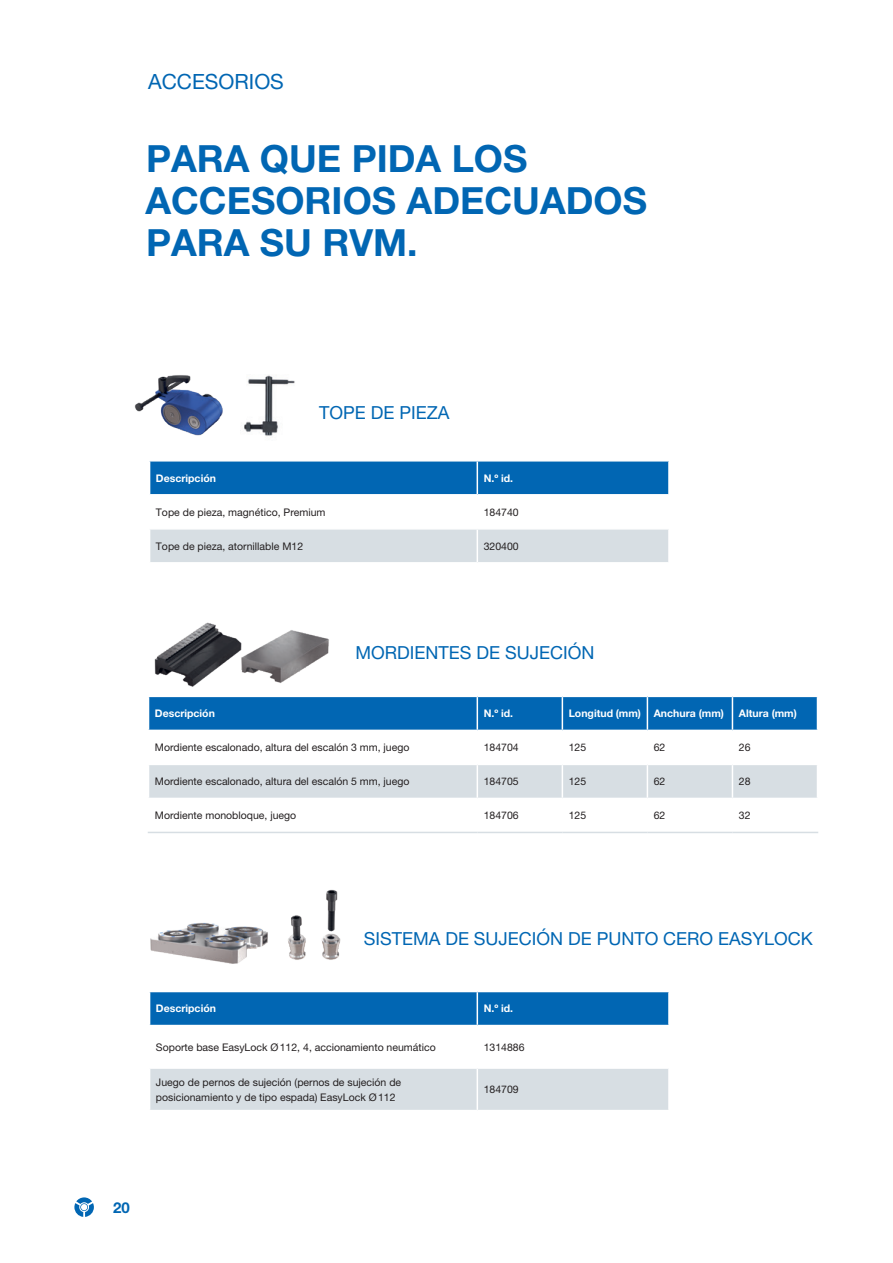
<style>
.page{position:relative;width:893px;height:1263px;background:#fff}
.page>*{position:absolute;margin:0;border:0;box-sizing:border-box;transform-origin:0 0}
.t1{font:700 37.5px/42px "Helvetica Neue LT Pro";color:#0166b3}
.t2{font:21px "Helvetica Neue LT Pro";color:#0166b3}
.t3{font:18px "Helvetica Neue LT Pro";color:#0166b3}
.t4{font:700 15px "Helvetica Neue LT Pro";color:#0166b3}
.t5{font:10.5px/15px "Helvetica Neue LT Pro";color:#231f20}
.t6{font:700 10.5px "Helvetica Neue LT Pro";color:#fff}
</style>
<div class="page">
<svg style="left:74px;top:1197px;width:20px;height:20px"></svg>
<div style="left:150px;top:461px;width:518px;height:33px;background:#0166b3"></div>
<div style="left:150px;top:530px;width:518px;height:32px;background:#d7dee3"></div>
<hr style="left:477px;top:461px;width:1px;height:33px;background:#fff">
<hr style="left:477px;top:530px;width:1px;height:32px;background:#fff">
<img style="left:134px;top:375px;width:89px;height:61px">
<svg style="left:149px;top:697px;width:668px;height:33px;background:#0568b4"></svg>
<div style="left:149px;top:765px;width:668px;height:33px;background:#d7dee3"></div>
<hr style="left:477px;top:697px;width:1px;height:33px;background:#fff">
<hr style="left:562px;top:697px;width:1px;height:33px;background:#fff">
<hr style="left:647px;top:697px;width:1px;height:33px;background:#fff">
<hr style="left:732px;top:697px;width:1px;height:33px;background:#fff">
<hr style="left:477px;top:765px;width:1px;height:33px;background:#fff">
<hr style="left:562px;top:765px;width:1px;height:33px;background:#fff">
<hr style="left:647px;top:765px;width:1px;height:33px;background:#fff">
<hr style="left:732px;top:765px;width:1px;height:33px;background:#fff">
<hr style="left:148px;top:832px;width:329px;height:1px;background:#d7dee3">
<hr style="left:477px;top:832px;width:85px;height:1px;background:#d7dee3">
<hr style="left:562px;top:832px;width:85px;height:1px;background:#d7dee3">
<hr style="left:647px;top:832px;width:85px;height:1px;background:#d7dee3">
<hr style="left:732px;top:832px;width:86px;height:1px;background:#d7dee3">
<div style="left:150px;top:992px;width:518px;height:33px;background:#0166b3"></div>
<div style="left:150px;top:1069px;width:518px;height:41px;background:#d7dee3"></div>
<hr style="left:477px;top:992px;width:1px;height:33px;background:#fff">
<hr style="left:477px;top:1069px;width:1px;height:41px;background:#fff">
<img style="left:148px;top:622px;width:98px;height:76px">
<img style="left:150px;top:922px;width:118px;height:42px">
<img style="left:227px;top:622px;width:102px;height:70px">
<img style="left:288px;top:889px;width:53px;height:71px">
<img style="left:244px;top:375px;width:51px;height:61px">
<h2 class="t2" style="left:148px;top:69px;width:137px">ACCESORIOS</h2>
<h1 class="t1" style="left:145px;top:137px;width:503px">PARA QUE PIDA LOS<br>ACCESORIOS ADECUADOS<br>PARA SU RVM.</h1>
<h3 class="t3" style="left:319px;top:402px;width:132px">TOPE DE PIEZA</h3>
<p class="t6" style="left:156px;top:471px;width:62px">Descripción</p>
<p class="t6" style="left:484px;top:471px;width:31px">N.º id.</p>
<p class="t5" style="left:156px;top:504px;width:171px">Tope de pieza, magnético, Premium</p>
<p class="t5" style="left:484px;top:504px;width:37px">184740</p>
<p class="t5" style="left:156px;top:538px;width:149px">Tope de pieza, atornillable M12</p>
<p class="t5" style="left:484px;top:538px;width:37px">320400</p>
<h3 class="t3" style="left:355px;top:642px;width:241px">MORDIENTES DE SUJECIÓN</h3>
<p class="t6" style="left:155px;top:707px;width:62px">Descripción</p>
<p class="t6" style="left:484px;top:707px;width:31px">N.º id.</p>
<p class="t6" style="left:569px;top:707px;width:157px">Longitud (mm) Anchura (mm)</p>
<p class="t6" style="left:739px;top:707px;width:60px">Altura (mm)</p>
<p class="t5" style="left:155px;top:740px;width:256px">Mordiente escalonado, altura del escalón 3 mm, juego</p>
<p class="t5" style="left:484px;top:740px;width:37px">184704</p>
<p class="t5" style="left:569px;top:740px;width:19px">125</p>
<p class="t5" style="left:654px;top:740px;width:13px">62</p>
<p class="t5" style="left:739px;top:740px;width:13px">26</p>
<p class="t5" style="left:155px;top:774px;width:256px">Mordiente escalonado, altura del escalón 5 mm, juego</p>
<p class="t5" style="left:484px;top:774px;width:37px">184705</p>
<p class="t5" style="left:569px;top:774px;width:19px">125</p>
<p class="t5" style="left:654px;top:774px;width:13px">62</p>
<p class="t5" style="left:739px;top:774px;width:13px">28</p>
<p class="t5" style="left:155px;top:808px;width:143px">Mordiente monobloque, juego</p>
<p class="t5" style="left:484px;top:808px;width:37px">184706</p>
<p class="t5" style="left:569px;top:808px;width:19px">125</p>
<p class="t5" style="left:654px;top:808px;width:13px">62</p>
<p class="t5" style="left:739px;top:808px;width:13px">32</p>
<h3 class="t3" style="left:364px;top:927px;width:450px">SISTEMA DE SUJECIÓN DE PUNTO CERO EASYLOCK</h3>
<p class="t6" style="left:156px;top:1002px;width:62px">Descripción</p>
<p class="t6" style="left:484px;top:1002px;width:31px">N.º id.</p>
<p class="t5" style="left:156px;top:1039px;width:281px">Soporte base EasyLock Ø112, 4, accionamiento neumático</p>
<p class="t5" style="left:484px;top:1039px;width:42px">1314886</p>
<p class="t5" style="left:156px;top:1074px;width:247px">Juego de pernos de sujeción (pernos de sujeción de posicionamiento y de tipo espada) EasyLock Ø112</p>
<p class="t5" style="left:484px;top:1082px;width:37px">184709</p>
<h3 class="t4" style="left:113px;top:1198px;width:18px">20</h3>
</div>
